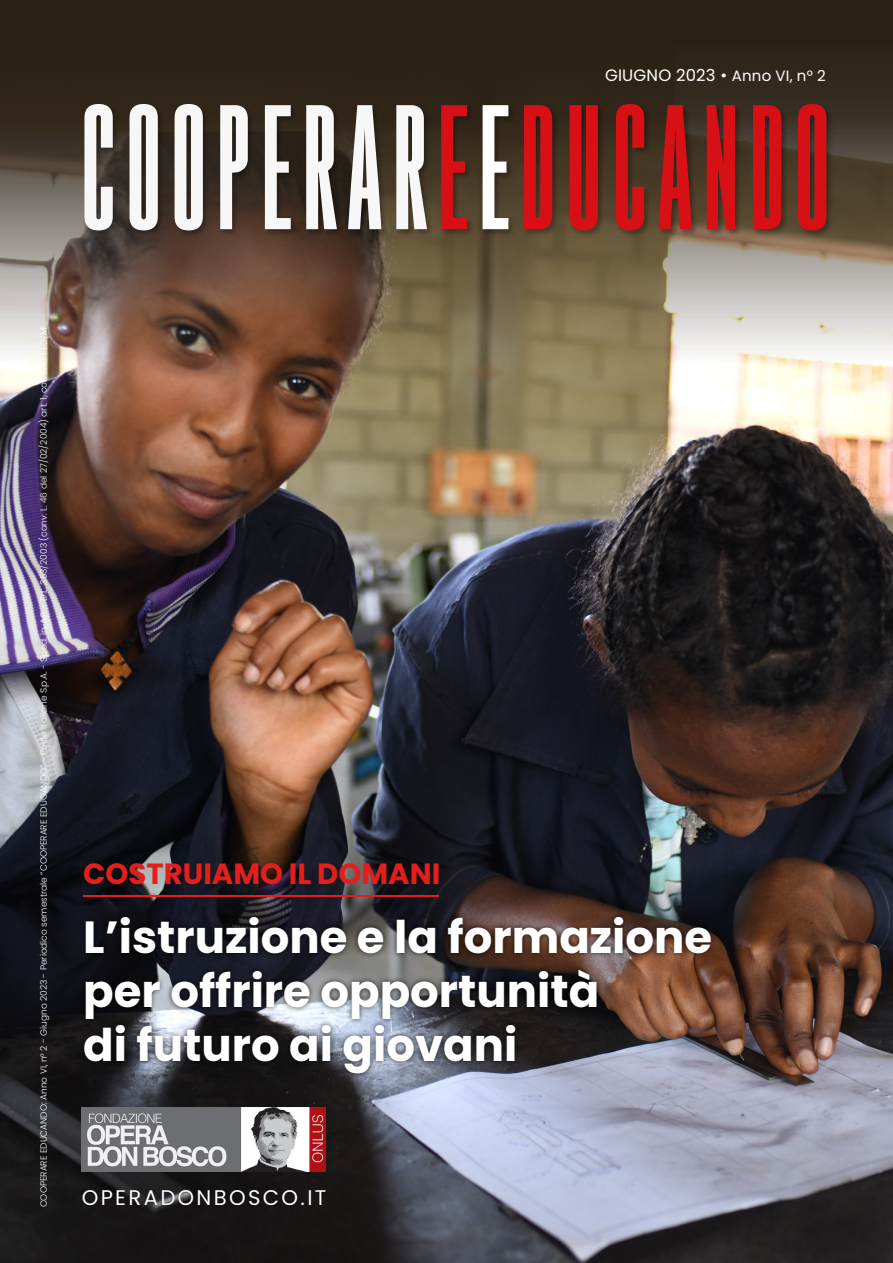
<style>
.page{position:relative;width:893px;height:1263px;background:#fff}
.page>*{position:absolute;margin:0;border:0;box-sizing:border-box;transform-origin:0 0}
.t1{font:700 126.9px "Gobold High";letter-spacing:.065em;color:#f8f7f8}
.t2{font:700 45px/54px "Poppins";color:#fff}
.t3{font:700 29.25px "Poppins";color:#e41f1b}
.t4{font:21.15px "Poppins";letter-spacing:.11em;color:#fff}
.t5{font:16.5px "Poppins";letter-spacing:.01em;color:#fff}
.t6{font:300 9px "Poppins";color:#fff}
.s1{font-size:15px}
.s2{color:#d71016}
.s3{color:#fff}
</style>
<div class="page">
<img style="left:0;top:432px;width:893px;height:831px">
<img style="left:82px;top:1107px;width:244px;height:64px">
<div style="left:79px;top:911px;width:638px;height:168px;background:#000;opacity:.76"></div>
<div style="left:40px;top:816px;width:444px;height:114px;background:#000;opacity:.67"></div>
<hr style="left:83px;top:896px;width:356px;height:1px;background:#e41f1b">
<svg style="left:0;top:0;width:893px;height:432px;background:#6f604f"></svg>
<div style="left:82px;top:1189px;width:244px;height:17px;background:#000;opacity:.75"></div>
<div style="left:83px;top:103px;width:751px;height:135px;background:#000;opacity:.3"></div>
<h3 class="t5" style="left:605px;top:66px;width:222px">GIUGNO 2023 • <span class="s1">Anno VI, n° 2</span></h3>
<h1 class="t1" style="left:80px;top:89px;width:753px">COOPERAR<span class="s2">E</span><span class="s3">E</span><span class="s2">DUCANDO</span></h1>
<p class="t6" style="left:39px;top:1207px;width:885px;rotate:-90deg">COOPERARE EDUCANDO: Anno VI, n° 2 - Giugno 2023 - Periodico semestrale “COOPERARE EDUCANDO” - Poste Italiane S.p.A. - Sped. in A.P. - D.L. 353/2003 (conv. L. 46 del 27/02/2004) art. 1, comma 1 LO/MI.</p>
<h3 class="t3" style="left:83px;top:857px;width:359px">COSTRUIAMO IL DOMANI</h3>
<h2 class="t2" style="left:83px;top:910px;width:630px">L’istruzione e la formazione per offrire opportunità<br>di futuro ai giovani</h2>
<h3 class="t4" style="left:82px;top:1186px;width:246px">OPERADONBOSCO.IT</h3>
</div>
